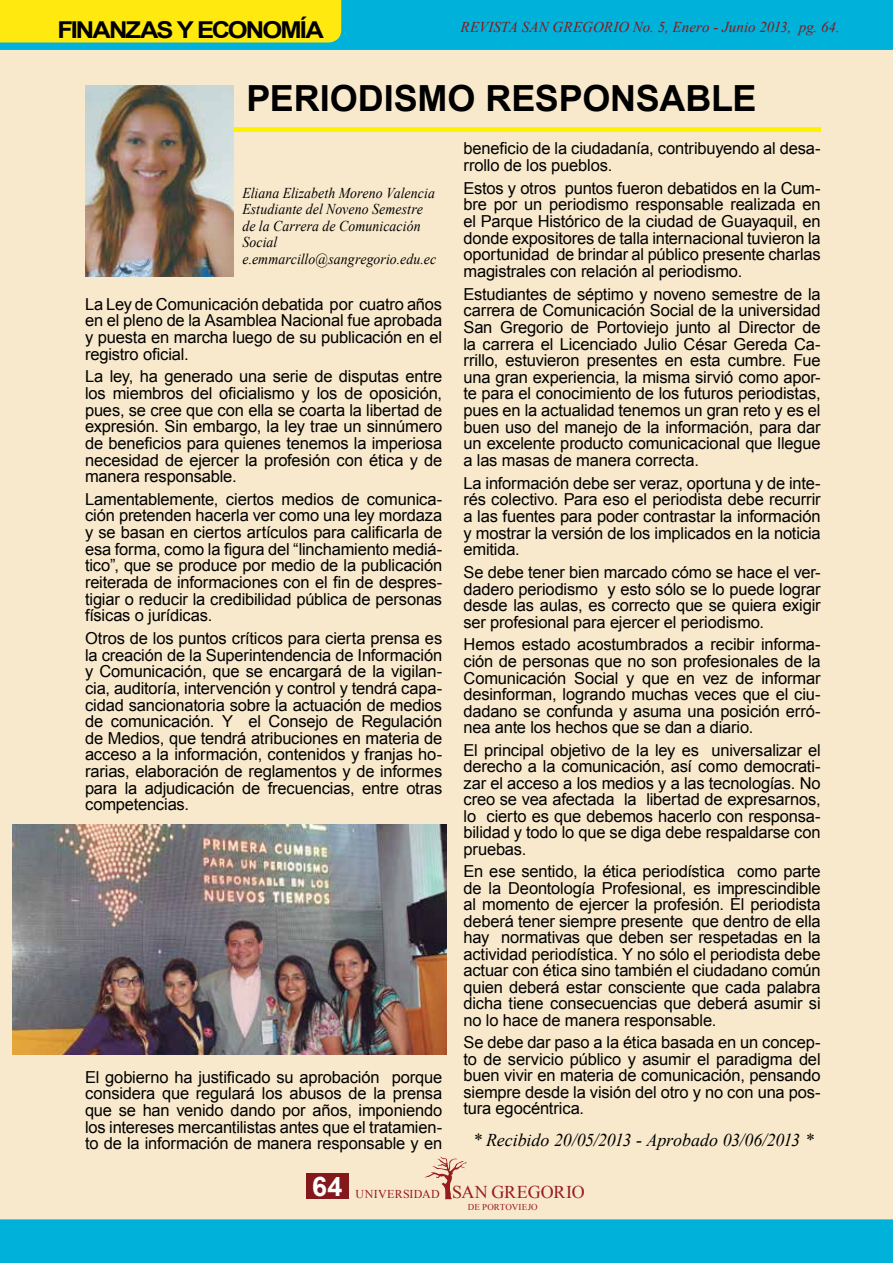
<style>
.page{position:relative;width:893px;height:1263px;background:#00b1da}
.page>*{position:absolute;margin:0;border:0;box-sizing:border-box;transform-origin:0 0}
.t1{font:700 36px "Arial";letter-spacing:-.005em;color:#000}
.t2{font:700 27px "Arial";color:#fff}
.t3{font:700 23.25px "Arial";letter-spacing:-.075em;color:#000;scale:1.1 1}
.t4{font:italic 18px "Times New Roman";letter-spacing:-.005em;color:#000}
.t5{font:16.5px/16.6px "Arial";letter-spacing:-.01em;color:#000;text-align:justify}
.t6{font:italic 15px/16.5px "Times New Roman";letter-spacing:.005em;color:#000;scale:.92 1}
.t7{font:italic 15px "Times New Roman";color:#84191b}
.t8{font:12px "Times New Roman";letter-spacing:.03em;color:#981b1e}
.t9{font:9px "Times New Roman";letter-spacing:.01em;color:#981b1e}
.s1{font-size:18px}
</style>
<div class="page">
<div style="left:0;top:50px;width:893px;height:1169px;background:#f9e9cc"></div>
<div style="left:0;top:0;width:341px;height:43px;background:#ffe90f"></div>
<img style="left:13px;top:825px;width:433px;height:229px">
<hr style="left:204px;top:128px;width:617px;height:4px;background:#fff200">
<img style="left:85px;top:85px;width:149px;height:191px">
<svg style="left:424px;top:1157px;width:43px;height:42px;background:#e9c8b0"></svg>
<div style="left:306px;top:1174px;width:43px;height:25px;background:#84191b"></div>
<h3 class="t3" style="left:57px;top:15px;width:244px">FINANZAS Y ECONOMÍA</h3>
<p class="t7" style="left:460px;top:16px;width:381px">REVISTA SAN GREGORIO No. 5, Enero - Junio 2013, pg. 64.</p>
<h1 class="t1" style="left:247px;top:75px;width:511px">PERIODISMO RESPONSABLE</h1>
<p class="t5" style="left:463px;top:141px;width:359px">beneficio de la ciudadanía, contribuyendo al desa&shy;rrollo de los pueblos.</p>
<p class="t5" style="left:463px;top:180px;width:359px">Estos y otros puntos fueron debatidos en la Cum&shy;bre por un periodismo responsable realizada en el Parque Histórico de la ciudad de Guayaquil, en donde expositores de talla internacional tuvieron la oportunidad de brindar al público presente charlas magistrales con relación al periodismo.</p>
<p class="t5" style="left:463px;top:286px;width:359px">Estudiantes de séptimo y noveno semestre de la carrera de Comunicación Social de la universidad San Gregorio de Portoviejo junto al Director de la carrera el Licenciado Julio César Gereda Ca&shy;rrillo, estuvieron presentes en esta cumbre. Fue una gran experiencia, la misma sirvió como apor&shy;te para el conocimiento de los futuros periodistas, pues en la actualidad tenemos un gran reto y es el buen uso del manejo de la información, para dar un excelente producto comunicacional que llegue a las masas de manera correcta.</p>
<p class="t5" style="left:463px;top:475px;width:359px">La información debe ser veraz, oportuna y de inte&shy;rés colectivo. Para eso el periodista debe recurrir a las fuentes para poder contrastar la información y mostrar la versión de los implicados en la noticia emitida.</p>
<p class="t5" style="left:463px;top:564px;width:359px">Se debe tener bien marcado cómo se hace el ver&shy;dadero periodismo y esto sólo se lo puede lograr desde las aulas, es correcto que se quiera exigir ser profesional para ejercer el periodismo.</p>
<p class="t5" style="left:463px;top:637px;width:359px">Hemos estado acostumbrados a recibir informa&shy;ción de personas que no son profesionales de la Comunicación Social y que en vez de informar desinforman, logrando muchas veces que el ciu&shy;dadano se confunda y asuma una posición erró&shy;nea ante los hechos que se dan a diario.</p>
<p class="t5" style="left:463px;top:742px;width:359px">El principal objetivo de la ley es universalizar el derecho a la comunicación, así como democrati&shy;zar el acceso a los medios y a las tecnologías. No creo se vea afectada la libertad de expresarnos, lo cierto es que debemos hacerlo con responsa&shy;bilidad y todo lo que se diga debe respaldarse con pruebas.</p>
<p class="t5" style="left:463px;top:863px;width:359px">En ese sentido, la ética periodística como parte de la Deontología Profesional, es imprescindible al momento de ejercer la profesión. El periodista deberá tener siempre presente que dentro de ella hay normativas que deben ser respetadas en la actividad periodística. Y no sólo el periodista debe actuar con ética sino también el ciudadano común quien deberá estar consciente que cada palabra dicha tiene consecuencias que deberá asumir si no lo hace de manera responsable.</p>
<p class="t5" style="left:463px;top:1034px;width:359px">Se debe dar paso a la ética basada en un concep&shy;to de servicio público y asumir el paradigma del buen vivir en materia de comunicación, pensando siempre desde la visión del otro y no con una pos&shy;tura egocéntrica.</p>
<p class="t6" style="left:242px;top:184px;width:212px">Eliana Elizabeth Moreno Valencia<br>Estudiante del Noveno Semestre de la Carrera de Comunicación<br>Social e.emmarcillo@sangregorio.edu.ec</p>
<p class="t5" style="left:85px;top:296px;width:359px">La Ley de Comunicación debatida por cuatro años en el pleno de la Asamblea Nacional fue aprobada y puesta en marcha luego de su publicación en el registro oficial.</p>
<p class="t5" style="left:85px;top:368px;width:359px">La ley, ha generado una serie de disputas entre los miembros del oficialismo y los de oposición, pues, se cree que con ella se coarta la libertad de expresión. Sin embargo, la ley trae un sinnúmero de beneficios para quienes tenemos la imperiosa necesidad de ejercer la profesión con ética y de manera responsable.</p>
<p class="t5" style="left:85px;top:491px;width:359px">Lamentablemente, ciertos medios de comunica&shy;ción pretenden hacerla ver como una ley mordaza y se basan en ciertos artículos para calificarla de esa forma, como la figura del “linchamiento mediá&shy;tico”, que se produce por medio de la publicación reiterada de informaciones con el fin de despres&shy;tigiar o reducir la credibilidad pública de personas físicas o jurídicas.</p>
<p class="t5" style="left:85px;top:630px;width:359px">Otros de los puntos críticos para cierta prensa es la creación de la Superintendencia de Información y Comunicación, que se encargará de la vigilan&shy;cia, auditoría, intervención y control y tendrá capa&shy;cidad sancionatoria sobre la actuación de medios de comunicación. Y el Consejo de Regulación de Medios, que tendrá atribuciones en materia de acceso a la información, contenidos y franjas ho&shy;rarias, elaboración de reglamentos y de informes para la adjudicación de frecuencias, entre otras competencias.</p>
<p class="t5" style="left:85px;top:1069px;width:359px">El gobierno ha justificado su aprobación porque considera que regulará los abusos de la prensa que se han venido dando por años, imponiendo los intereses mercantilistas antes que el tratamien&shy;to de la información de manera responsable y en</p>
<p class="t4" style="left:473px;top:1127px;width:343px">* Recibido 20/05/2013 - Aprobado 03/06/2013 *</p>
<p class="t8" style="left:355px;top:1186px;width:231px">UNIVERSIDAD <span class="s1">SAN GREGORIO</span></p>
<p class="t9" style="left:468px;top:1200px;width:71px">DE PORTOVIEJO</p>
<h2 class="t2" style="left:312px;top:1169px;width:32px">64</h2>
</div>
